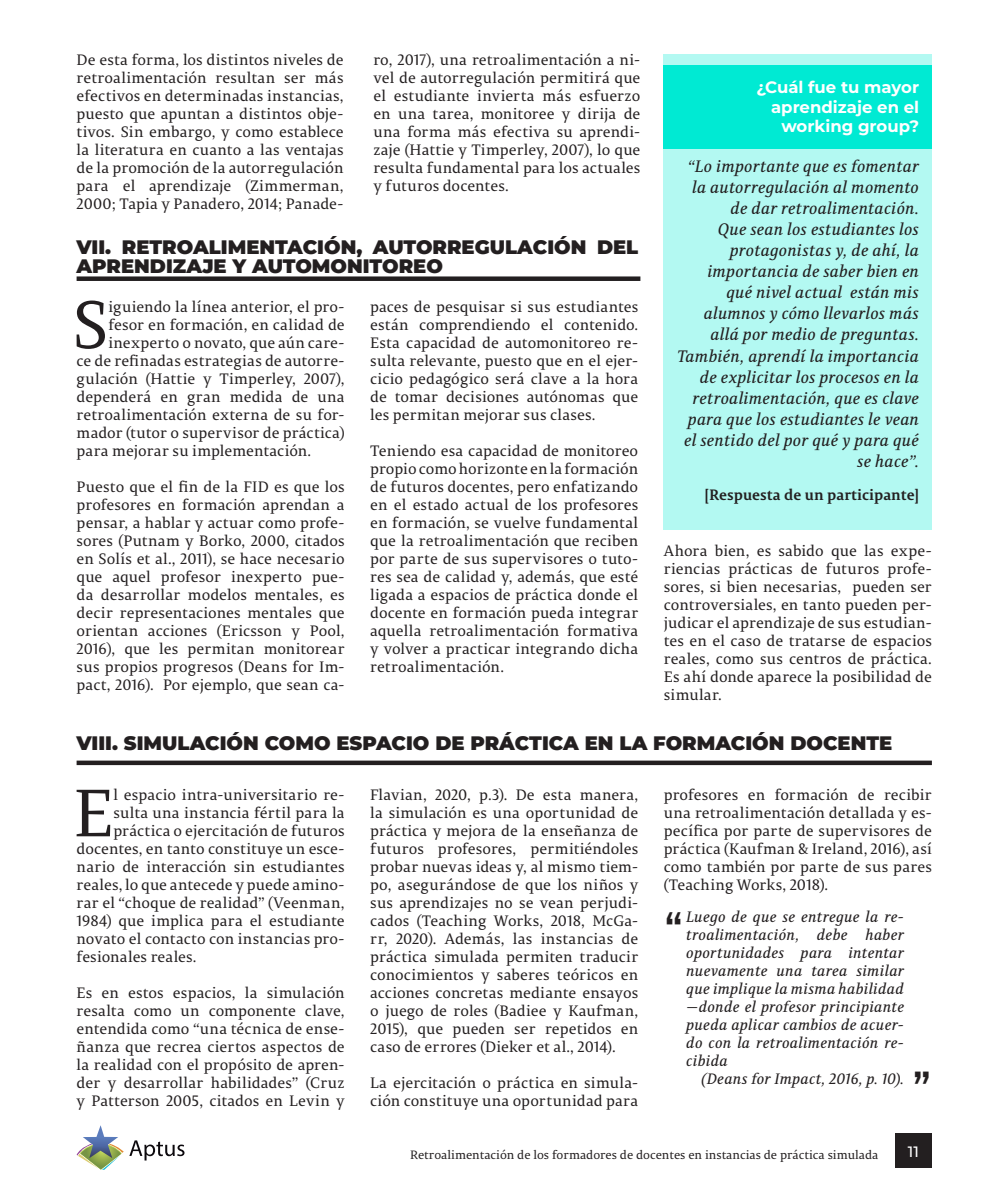
<style>
.page{position:relative;width:1000px;height:1191px;background:#fff}
.page>*{position:absolute;margin:0;border:0;box-sizing:border-box;transform-origin:0 0}
.t1{font:66.45px "Permian Serif Typeface";color:#231f20}
.t2{font:48px "Suisse Intl";color:#231f20}
.CAPITULOS{font:100 19.5px/19.5px "Montserrat";color:#231f20}
.t3{font:italic 16.5px/21px "Permian Serif Typeface";color:#231f20;text-align:right}
.t4{font:100 16.5px/19.5px "Montserrat";color:#fff;text-align:right}
.t5{font:15px/18px "Permian Serif Typeface";letter-spacing:.005em;color:#231f20;text-align:justify}
.t6{font:italic 15px/18px "Permian Serif Typeface";letter-spacing:.005em;color:#231f20;text-align:justify}
.t7{font:700 15px "Permian Serif Typeface";color:#231f20}
.t8{font:100 15px "Montserrat";color:#fff}
.t9{font:12px "Permian Serif Typeface";color:#231f20}
</style>
<div class="page">
<div style="left:894px;top:1133px;width:37px;height:34px;background:#231f20"></div>
<svg style="left:77px;top:1125px;width:107px;height:44px"></svg>
<div style="left:77px;top:276px;width:563px;height:5px;background:#231f20"></div>
<div style="left:77px;top:760px;width:854px;height:5px;background:#231f20"></div>
<div style="left:663px;top:54px;width:268px;height:475px;background:#b3f9f2"></div>
<div style="left:663px;top:65px;width:268px;height:83px;background:#00ead3"></div>
<p class="t5" style="left:77px;top:50px;width:268px">De esta forma, los distintos niveles de retroalimentación resultan ser más efectivos en determinadas instancias, puesto que apuntan a distintos obje&shy;tivos. Sin embargo, y como establece la literatura en cuanto a las ventajas de la promoción de la autorregulación para el aprendizaje (Zimmerman, 2000; Tapia y Panadero, 2014; Panade-</p>
<p class="t5" style="left:373px;top:50px;width:268px">ro, 2017), una retroalimentación a ni&shy;vel de autorregulación permitirá que el estudiante invierta más esfuerzo en una tarea, monitoree y dirija de una forma más efectiva su aprendi&shy;zaje (Hattie y Timperley, 2007), lo que resulta fundamental para los actuales y futuros docentes.</p>
<p class="CAPITULOS" style="left:77px;top:237px;width:563px">VII. RETROALIMENTACIÓN, AUTORREGULACIÓN DEL<br>APRENDIZAJE Y AUTOMONITOREO</p>
<p class="t1" style="left:72px;top:273px;width:37px">S</p>
<p class="t5" style="left:108px;top:297px;width:238px">iguiendo la línea anterior, el pro-</p>
<p class="t5" style="left:108px;top:315px;width:238px">fesor en formación, en calidad de</p>
<p class="t5" style="left:108px;top:333px;width:238px">inexperto o novato, que aún care-</p>
<p class="t5" style="left:77px;top:351px;width:269px">ce de refinadas estrategias de autorre-</p>
<p class="t5" style="left:77px;top:369px;width:269px">gulación (Hattie y Timperley, 2007),</p>
<p class="t5" style="left:77px;top:387px;width:269px">dependerá en gran medida de una</p>
<p class="t5" style="left:77px;top:405px;width:269px">retroalimentación externa de su for-</p>
<p class="t5" style="left:77px;top:423px;width:269px">mador (tutor o supervisor de práctica)</p>
<p class="t5" style="left:77px;top:441px;width:236px">para mejorar su implementación.</p>
<p class="t5" style="left:77px;top:477px;width:269px">Puesto que el fin de la FID es que los profesores en formación aprendan a pensar, a hablar y actuar como profe&shy;sores (Putnam y Borko, 2000, citados en Solís et al., 2011), se hace necesario que aquel profesor inexperto pue&shy;da desarrollar modelos mentales, es decir representaciones mentales que orientan acciones (Ericsson y Pool, 2016), que les permitan monitorear sus propios progresos (Deans for Im&shy;pact, 2016). Por ejemplo, que sean ca-</p>
<p class="t5" style="left:370px;top:297px;width:269px">paces de pesquisar si sus estudiantes están comprendiendo el contenido.<br>Esta capacidad de automonitoreo re&shy;sulta relevante, puesto que en el ejer&shy;cicio pedagógico será clave a la hora de tomar decisiones autónomas que les permitan mejorar sus clases.</p>
<p class="t5" style="left:370px;top:441px;width:269px">Teniendo esa capacidad de monitoreo propio como horizonte en la formación de futuros docentes, pero enfatizando en el estado actual de los profesores en formación, se vuelve fundamental que la retroalimentación que reciben por parte de sus supervisores o tuto&shy;res sea de calidad y, además, que esté ligada a espacios de práctica donde el docente en formación pueda integrar aquella retroalimentación formativa y volver a practicar integrando dicha retroalimentación.</p>
<p class="t4" style="left:756px;top:77px;width:164px">¿Cuál fue tu mayor aprendizaje en el working group?</p>
<p class="t3" style="left:677px;top:155px;width:243px">“Lo importante que es fomentar la autorregulación al momento de dar retroalimentación.<br>Que sean los estudiantes los protagonistas y, de ahí, la importancia de saber bien en<br>qué nivel actual están mis alumnos y cómo llevarlos más allá por medio de preguntas.<br>También, aprendí la importancia de explicitar los procesos en la retroalimentación, que es clave para que los estudiantes le vean el sentido del por qué y para qué se hace”.</p>
<p class="t7" style="left:704px;top:482px;width:216px">[Respuesta de un participante]</p>
<p class="t5" style="left:663px;top:540px;width:269px">Ahora bien, es sabido que las expe&shy;riencias prácticas de futuros profe&shy;sores, si bien necesarias, pueden ser controversiales, en tanto pueden per&shy;judicar el aprendizaje de sus estudian&shy;tes en el caso de tratarse de espacios reales, como sus centros de práctica.<br>Es ahí donde aparece la posibilidad de simular.</p>
<p class="CAPITULOS" style="left:77px;top:733px;width:817px">VIII. SIMULACIÓN COMO ESPACIO DE PRÁCTICA EN LA FORMACIÓN DOCENTE</p>
<p class="t1" style="left:73px;top:761px;width:41px">E</p>
<p class="t5" style="left:113px;top:785px;width:233px">l espacio intra-universitario re-</p>
<p class="t5" style="left:113px;top:803px;width:233px">sulta una instancia fértil para la</p>
<p class="t5" style="left:113px;top:821px;width:233px">práctica o ejercitación de futuros</p>
<p class="t5" style="left:77px;top:839px;width:269px">docentes, en tanto constituye un esce-</p>
<p class="t5" style="left:77px;top:857px;width:269px">nario de interacción sin estudiantes</p>
<p class="t5" style="left:77px;top:875px;width:269px">reales, lo que antecede y puede amino-</p>
<p class="t5" style="left:77px;top:893px;width:269px">rar el “choque de realidad” (Veenman,</p>
<p class="t5" style="left:77px;top:911px;width:269px">1984) que implica para el estudiante</p>
<p class="t5" style="left:77px;top:929px;width:269px">novato el contacto con instancias pro-</p>
<p class="t5" style="left:77px;top:947px;width:121px">fesionales reales.</p>
<p class="t5" style="left:77px;top:983px;width:269px">Es en estos espacios, la simulación resalta como un componente clave, entendida como “una técnica de ense&shy;ñanza que recrea ciertos aspectos de la realidad con el propósito de apren&shy;der y desarrollar habilidades” (Cruz y Patterson 2005, citados en Levin y</p>
<p class="t5" style="left:370px;top:785px;width:269px">Flavian, 2020, p.3). De esta manera, la simulación es una oportunidad de práctica y mejora de la enseñanza de futuros profesores, permitiéndoles probar nuevas ideas y, al mismo tiem&shy;po, asegurándose de que los niños y sus aprendizajes no se vean perjudi&shy;cados (Teaching Works, 2018, McGa&shy;rr, 2020). Además, las instancias de práctica simulada permiten traducir conocimientos y saberes teóricos en acciones concretas mediante ensayos o juego de roles (Badiee y Kaufman, 2015), que pueden ser repetidos en caso de errores (Dieker et al., 2014).</p>
<p class="t5" style="left:370px;top:1073px;width:269px">La ejercitación o práctica en simula&shy;ción constituye una oportunidad para</p>
<p class="t5" style="left:663px;top:785px;width:269px">profesores en formación de recibir una retroalimentación detallada y es&shy;pecífica por parte de supervisores de práctica (Kaufman &amp; Ireland, 2016), así como también por parte de sus pares (Teaching Works, 2018).</p>
<p class="t6" style="left:686px;top:906px;width:219px">Luego de que se entregue la re&shy;troalimentación, debe haber oportunidades para intentar nuevamente una tarea similar que implique la misma habilidad —donde el profesor principiante pueda aplicar cambios de acuer&shy;do con la retroalimentación re&shy;cibida</p>
<p class="t6" style="left:701px;top:1068px;width:204px">(Deans for Impact, 2016, p. 10).</p>
<p class="t2" style="left:663px;top:902px;width:21px">“</p>
<p class="t2" style="left:931px;top:1094px;width:21px;rotate:-180deg">“</p>
<p class="t9" style="left:410px;top:1145px;width:469px">Retroalimentación de los formadores de docentes en instancias de práctica simulada</p>
<p class="t8" style="left:907px;top:1141px;width:13px">11</p>
</div>
